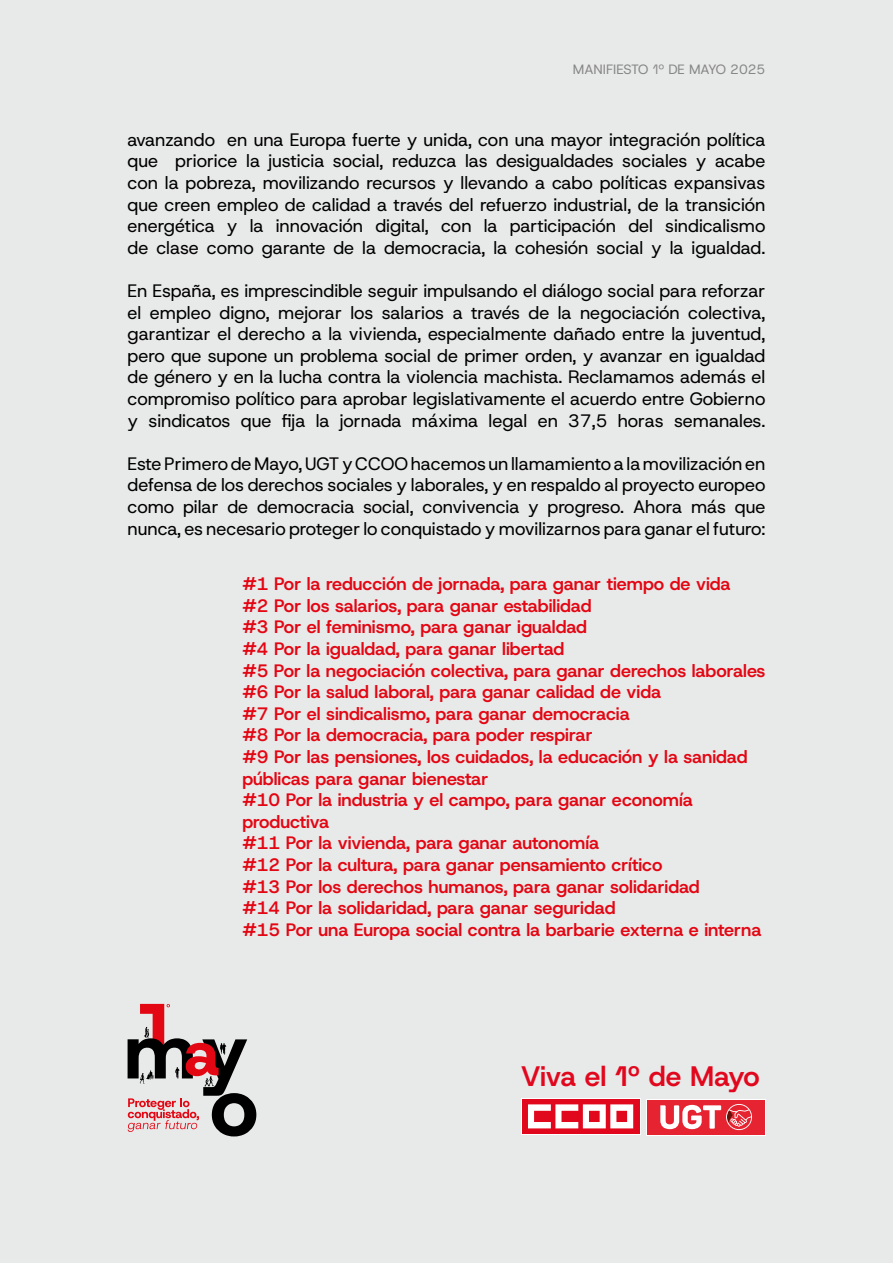
<style>
.page{position:relative;width:893px;height:1263px;background:#e8e9e9}
.page>*{position:absolute;margin:0;border:0;box-sizing:border-box;transform-origin:0 0}
.t1{font:300 28.2px "Host Grotesk";letter-spacing:-.015em;color:#e1081e}
.t2{font:300 18px/21.6px "Host Grotesk";color:#000;text-align:justify}
.t3{font:300 18px/21.6px "Host Grotesk";color:#e30613}
.t4{font:300 13.5px "Host Grotesk";color:#878787}
.s1{font-family:"Space Grotesk"}
</style>
<div class="page">
<svg style="left:128px;top:1004px;width:128px;height:132px"></svg>
<svg style="left:521px;top:1098px;width:119px;height:36px"></svg>
<div style="left:522px;top:1098px;width:117px;height:35px;background:#e1081e"></div>
<svg style="left:528px;top:1104px;width:105px;height:24px"></svg>
<svg style="left:646px;top:1099px;width:119px;height:36px"></svg>
<div style="left:647px;top:1099px;width:117px;height:35px;background:#e62330"></div>
<svg style="left:660px;top:1104px;width:92px;height:26px"></svg>
<p class="t4" style="left:573px;top:61px;width:194px">MANIFIESTO <span class="s1">1º</span> DE MAYO 2025</p>
<p class="t2" style="left:128px;top:129px;width:639px">avanzando en una Europa fuerte y unida, con una mayor integración política que priorice la justicia social, reduzca las desigualdades sociales y acabe con la pobreza, movilizando recursos y llevando a cabo políticas expansivas que creen empleo de calidad a través del refuerzo industrial, de la transición energética y la innovación digital, con la participación del sindicalismo de clase como garante de la democracia, la cohesión social y la igualdad.</p>
<p class="t2" style="left:128px;top:281px;width:639px">En España, es imprescindible seguir impulsando el diálogo social para reforzar el empleo digno, mejorar los salarios a través de la negociación colectiva, garantizar el derecho a la vivienda, especialmente dañado entre la juventud, pero que supone un problema social de primer orden, y avanzar en igualdad de género y en la lucha contra la violencia machista. Reclamamos además el compromiso político para aprobar legislativamente el acuerdo entre Gobierno y sindicatos que fija la jornada máxima legal en 37,5 horas semanales.</p>
<p class="t2" style="left:128px;top:453px;width:639px">Este Primero de Mayo, UGT y CCOO hacemos un llamamiento a la movilización en defensa de los derechos sociales y laborales, y en respaldo al proyecto europeo como pilar de democracia social, convivencia y progreso. Ahora más que nunca, es necesario proteger lo conquistado y movilizarnos para ganar el futuro:</p>
<p class="t3" style="left:242px;top:574px;width:525px">#1 Por la reducción de jornada, para ganar tiempo de vida<br>#2 Por los salarios, para ganar estabilidad<br>#3 Por el feminismo, para ganar igualdad<br>#4 Por la igualdad, para ganar libertad<br>#5 Por la negociación colectiva, para ganar derechos laborales #6 Por la salud laboral, para ganar calidad de vida<br>#7 Por el sindicalismo, para ganar democracia<br>#8 Por la democracia, para poder respirar<br>#9 Por las pensiones, los cuidados, la educación y la sanidad públicas para ganar bienestar<br>#10 Por la industria y el campo, para ganar economía productiva<br>#11 Por la vivienda, para ganar autonomía<br>#12 Por la cultura, para ganar pensamiento crítico<br>#13 Por los derechos humanos, para ganar solidaridad<br>#14 Por la solidaridad, para ganar seguridad<br>#15 Por una Europa social contra la barbarie externa e interna</p>
<h1 class="t1" style="left:521px;top:1059px;width:240px">Viva el <span class="s1">1º</span> de Mayo</h1>
</div>
